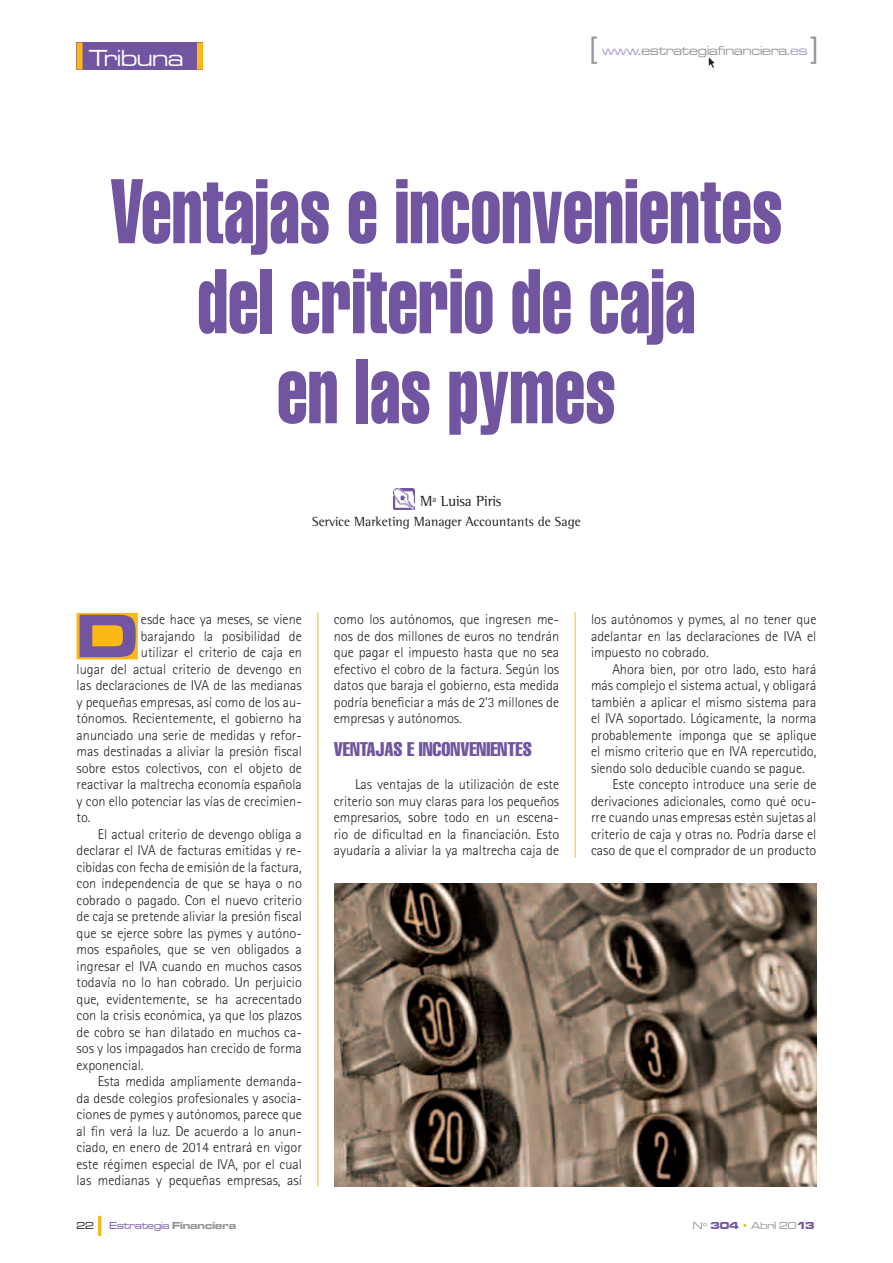
<style>
.page{position:relative;width:893px;height:1263px;background:#fff}
.page>*{position:absolute;margin:0;border:0;box-sizing:border-box;transform-origin:0 0}
.t1{font:90px/90px "Helvetica LT Std Comp";color:#7155a1;text-align:center;scale:.8 1}
.t2{font:63.75px "Microgramma DEE Bold Exte";color:#7155a1}
.t3{font:30px "Microgramma D Medi Exte";color:#fcb814;scale:1.5 1}
.t4{font:24px "Microgramma D Medi Exte";color:#fff}
.t5{font:19.5px "Helvetica LT Std Comp";color:#7155a1}
.t6{font:15px "Rotis Semi Serif Std";color:#231f20}
.t7{font:300 14.25px/16.5px "Rotis Sans Serif Std";color:#231f20;text-align:justify}
.t8{font:13.5px "Rotis Semi Serif Std";color:#231f20}
.t9{font:13.5px "Microgramma D Medi Exte";color:#939598}
.t10{font:10.5px "Microgramma D Medi Exte";color:#7155a1}
.t11{font:10.5px "Microgramma D Medi Exte";color:#939598}
.t12{font:10.5px "Microgramma D Medi Exte";color:#231f20}
.s1{font-family:"Helvetica Neue LT Std";font-size:29.25px}
.s2{color:#aa9bc9}
.s3{font-family:"Microgramma DEE Bold Exte";color:#939598}
.s4{font-family:"Microgramma DEE Bold Exte";color:#7155a1}
.s5{font-family:"Microgramma DEE Bold Exte";color:#fcb814}
</style>
<div class="page">
<svg style="left:708px;top:58px;width:7px;height:10px"></svg>
<div style="left:77px;top:43px;width:126px;height:27px;background:#7155a1"></div>
<div style="left:77px;top:43px;width:6px;height:27px;background:#fcb814"></div>
<div style="left:197px;top:43px;width:6px;height:27px;background:#fcb814"></div>
<div style="left:77px;top:613px;width:61px;height:46px;background:#fcb814"></div>
<hr style="left:318px;top:612px;width:1px;height:574px;background:#fcb814">
<hr style="left:575px;top:612px;width:1px;height:245px;background:#fcb814">
<img style="left:393px;top:489px;width:21px;height:21px">
<img style="left:334px;top:883px;width:482px;height:303px">
<h3 class="t4" style="left:89px;top:42px;width:95px">Tribuna</h3>
<p class="t9" style="left:589px;top:42px;width:231px"><span class="s1">[</span> <span class="s2">www</span>.estrategiafinanciera.<span class="s2">es</span> <span class="s1">]</span></p>
<h1 class="t1" style="left:110px;top:165px;width:842px">Ventajas e inconvenientes del criterio de caja<br>en las pymes</h1>
<p class="t6" style="left:420px;top:492px;width:83px">Mª Luisa Piris</p>
<p class="t8" style="left:312px;top:513px;width:270px">Service Marketing Manager Accountants de Sage</p>
<h2 class="t2" style="left:77px;top:593px;width:63px">D</h2>
<p class="t7" style="left:141px;top:611px;width:162px">esde hace ya meses, se viene</p>
<p class="t7" style="left:141px;top:628px;width:162px">barajando la posibilidad de</p>
<p class="t7" style="left:141px;top:644px;width:162px">utilizar el criterio de caja en</p>
<p class="t7" style="left:77px;top:661px;width:227px">lugar del actual criterio de devengo en</p>
<p class="t7" style="left:77px;top:677px;width:227px">las declaraciones de IVA de las medianas</p>
<p class="t7" style="left:77px;top:694px;width:227px">y pequeñas empresas, así como de los au-</p>
<p class="t7" style="left:77px;top:710px;width:227px">tónomos. Recientemente, el gobierno ha</p>
<p class="t7" style="left:77px;top:727px;width:227px">anunciado una serie de medidas y refor-</p>
<p class="t7" style="left:77px;top:743px;width:227px">mas destinadas a aliviar la presión fiscal</p>
<p class="t7" style="left:77px;top:760px;width:227px">sobre estos colectivos, con el objeto de</p>
<p class="t7" style="left:77px;top:776px;width:227px">reactivar la maltrecha economía española</p>
<p class="t7" style="left:77px;top:793px;width:227px">y con ello potenciar las vías de crecimien-</p>
<p class="t7" style="left:77px;top:809px;width:15px">to.</p>
<p class="t7" style="left:98px;top:826px;width:206px">El actual criterio de devengo obliga a</p>
<p class="t7" style="left:77px;top:842px;width:227px">declarar el IVA de facturas emitidas y re-</p>
<p class="t7" style="left:77px;top:859px;width:227px">cibidas con fecha de emisión de la factura,</p>
<p class="t7" style="left:77px;top:875px;width:227px">con independencia de que se haya o no</p>
<p class="t7" style="left:77px;top:892px;width:227px">cobrado o pagado. Con el nuevo criterio</p>
<p class="t7" style="left:77px;top:908px;width:227px">de caja se pretende aliviar la presión fiscal</p>
<p class="t7" style="left:77px;top:925px;width:227px">que se ejerce sobre las pymes y autóno-</p>
<p class="t7" style="left:77px;top:941px;width:227px">mos españoles, que se ven obligados a</p>
<p class="t7" style="left:77px;top:958px;width:227px">ingresar el IVA cuando en muchos casos</p>
<p class="t7" style="left:77px;top:974px;width:227px">todavía no lo han cobrado. Un perjuicio</p>
<p class="t7" style="left:77px;top:991px;width:227px">que, evidentemente, se ha acrecentado</p>
<p class="t7" style="left:77px;top:1007px;width:227px">con la crisis económica, ya que los plazos</p>
<p class="t7" style="left:77px;top:1024px;width:227px">de cobro se han dilatado en muchos ca-</p>
<p class="t7" style="left:77px;top:1040px;width:227px">sos y los impagados han crecido de forma</p>
<p class="t7" style="left:77px;top:1057px;width:68px">exponencial.</p>
<p class="t7" style="left:98px;top:1073px;width:206px">Esta medida ampliamente demanda-</p>
<p class="t7" style="left:77px;top:1090px;width:227px">da desde colegios profesionales y asocia-</p>
<p class="t7" style="left:77px;top:1106px;width:227px">ciones de pymes y autónomos, parece que</p>
<p class="t7" style="left:77px;top:1123px;width:227px">al fin verá la luz. De acuerdo a lo anun-</p>
<p class="t7" style="left:77px;top:1139px;width:227px">ciado, en enero de 2014 entrará en vigor</p>
<p class="t7" style="left:77px;top:1156px;width:227px">este régimen especial de IVA, por el cual</p>
<p class="t7" style="left:77px;top:1172px;width:227px">las medianas y pequeñas empresas, así</p>
<p class="t7" style="left:334px;top:611px;width:227px">como los autónomos, que ingresen me&shy;nos de dos millones de euros no tendrán que pagar el impuesto hasta que no sea efectivo el cobro de la factura. Según los datos que baraja el gobierno, esta medida podría beneficiar a más de 2’3 millones de empresas y autónomos.</p>
<h3 class="t5" style="left:334px;top:737px;width:200px">VENTAJAS E INCONVENIENTES</h3>
<p class="t7" style="left:334px;top:776px;width:227px;text-indent:21px">Las ventajas de la utilización de este criterio son muy claras para los pequeños empresarios, sobre todo en un escena&shy;rio de dificultad en la financiación. Esto ayudaría a aliviar la ya maltrecha caja de</p>
<p class="t7" style="left:591px;top:611px;width:227px">los autónomos y pymes, al no tener que adelantar en las declaraciones de IVA el impuesto no cobrado.</p>
<p class="t7" style="left:612px;top:661px;width:206px">Ahora bien, por otro lado, esto hará</p>
<p class="t7" style="left:591px;top:677px;width:227px">más complejo el sistema actual, y obligará</p>
<p class="t7" style="left:591px;top:694px;width:227px">también a aplicar el mismo sistema para</p>
<p class="t7" style="left:591px;top:710px;width:227px">el IVA soportado. Lógicamente, la norma</p>
<p class="t7" style="left:591px;top:727px;width:227px">probablemente imponga que se aplique</p>
<p class="t7" style="left:591px;top:743px;width:227px">el mismo criterio que en IVA repercutido,</p>
<p class="t7" style="left:591px;top:760px;width:215px">siendo solo deducible cuando se pague.</p>
<p class="t7" style="left:612px;top:776px;width:206px">Este concepto introduce una serie de</p>
<p class="t7" style="left:591px;top:793px;width:227px">derivaciones adicionales, como qué ocu-</p>
<p class="t7" style="left:591px;top:809px;width:227px">rre cuando unas empresas estén sujetas al</p>
<p class="t7" style="left:591px;top:826px;width:227px">criterio de caja y otras no. Podría darse el</p>
<p class="t7" style="left:591px;top:842px;width:227px">caso de que el comprador de un producto</p>
<p class="t12" style="left:77px;top:1218px;width:19px">22</p>
<h3 class="t3" style="left:96px;top:1207px;width:6px">l</h3>
<p class="t10" style="left:110px;top:1218px;width:128px">Estrategia <span class="s3">Financiera</span></p>
<p class="t11" style="left:693px;top:1218px;width:123px">Nº <span class="s4">304</span> <span class="s5">•</span> Abril 20<span class="s4">13</span></p>
</div>
